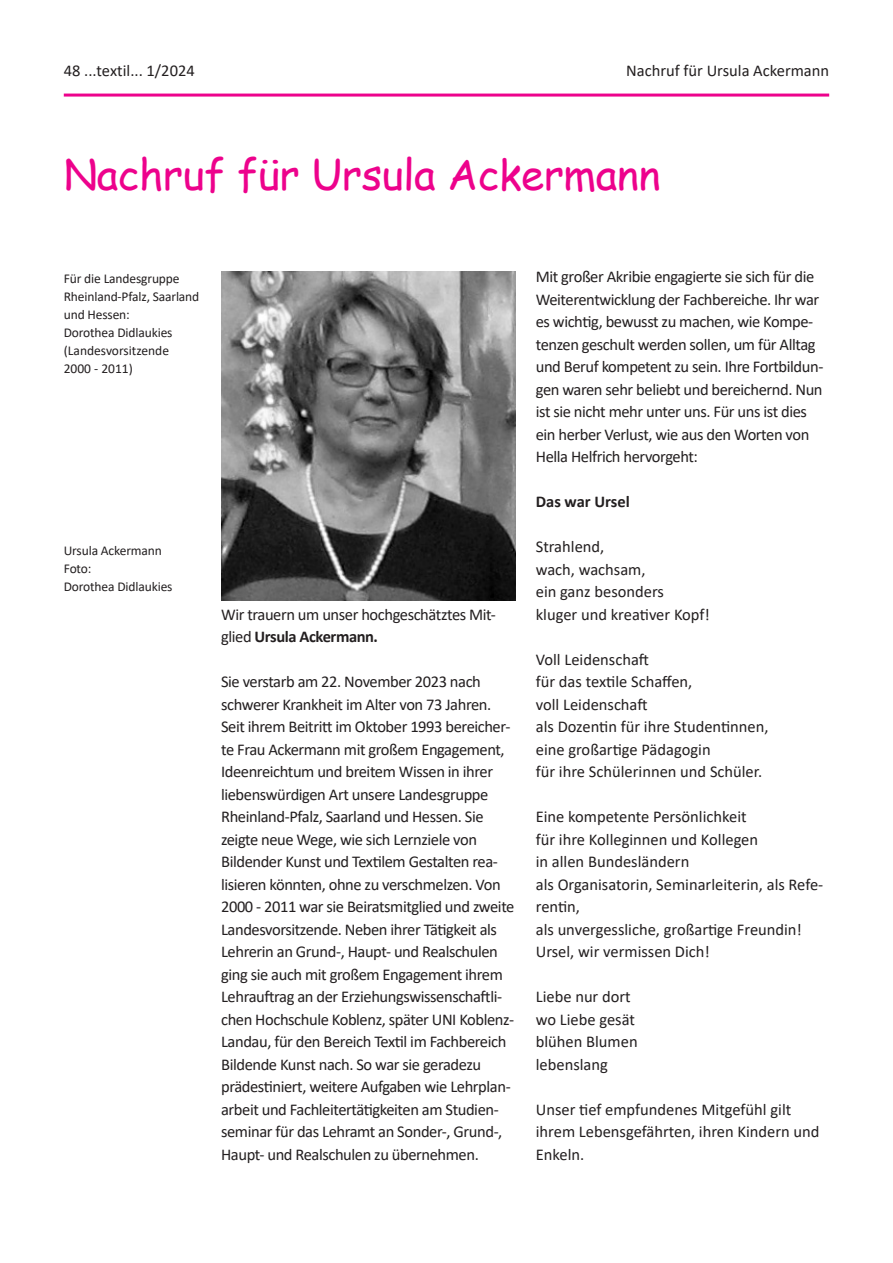
<style>
.page{position:relative;width:893px;height:1263px;background:#fff}
.page>*{position:absolute;margin:0;border:0;box-sizing:border-box;transform-origin:0 0}
.t1{font:42px "Comic Sans MS";letter-spacing:-.01em;color:#ed028c}
.t2{font:16.5px/22.5px "Calibri";letter-spacing:-.025em;color:#231f20}
.t3{font:16.5px/22.5px "Calibri";color:#231f20}
.t4{font:700 16.5px "Calibri";color:#231f20}
.t5{font:13.5px/18px "Calibri";letter-spacing:-.01em;color:#231f20}
.s1{font-weight:700}
</style>
<div class="page">
<hr style="left:64px;top:94px;width:765px;height:3px;background:#ed028c">
<img style="left:221px;top:271px;width:294px;height:330px">
<p class="t3" style="left:64px;top:59px;width:132px">48 ...textil... 1/2024</p>
<p class="t3" style="left:626px;top:59px;width:205px">Nachruf für Ursula Ackermann</p>
<h1 class="t1" style="left:64px;top:157px;width:598px">Nachruf für Ursula Ackermann</h1>
<p class="t5" style="left:64px;top:269px;width:137px">Für die Landesgruppe<br>Rheinland-Pfalz, Saarland und Hessen:<br>Dorothea Didlaukies (Landesvorsitzende<br>2000 - 2011)</p>
<p class="t5" style="left:64px;top:541px;width:110px">Ursula Ackermann<br>Foto:<br>Dorothea Didlaukies</p>
<p class="t2" style="left:221px;top:603px;width:276px">Wir trauern um unser hochgeschätztes Mit&shy;glied <span class="s1">Ursula Ackermann.</span></p>
<p class="t2" style="left:221px;top:670px;width:295px">Sie verstarb am 22. November 2023 nach schwerer Krankheit im Alter von 73 Jahren.<br>Seit ihrem Beitri琀琀 im Oktober 1993 bereicher&shy;te Frau Ackermann mit großem Engagement, Ideenreichtum und breitem Wissen in ihrer liebenswürdigen Art unsere Landesgruppe Rheinland-Pfalz, Saarland und Hessen. Sie zeigte neue Wege, wie sich Lernziele von Bildender Kunst und Tex琀椀lem Gestalten rea&shy;lisieren könnten, ohne zu verschmelzen. Von 2000 - 2011 war sie Beiratsmitglied und zweite Landesvorsitzende. Neben ihrer Tä琀椀gkeit als Lehrerin an Grund-, Haupt- und Realschulen ging sie auch mit großem Engagement ihrem Lehrau昀琀rag an der Erziehungswissenscha昀琀li&shy;chen Hochschule Koblenz, später UNI Koblenz-Landau, für den Bereich Tex琀椀l im Fachbereich Bildende Kunst nach. So war sie geradezu prädes琀椀niert, weitere Aufgaben wie Lehrplan&shy;arbeit und Fachleitertä琀椀gkeiten am Studien&shy;seminar für das Lehramt an Sonder-, Grund-, Haupt- und Realschulen zu übernehmen.</p>
<p class="t2" style="left:536px;top:265px;width:289px">Mit großer Akribie engagierte sie sich für die Weiterentwicklung der Fachbereiche. Ihr war es wich琀椀g, bewusst zu machen, wie Kompe&shy;tenzen geschult werden sollen, um für Alltag und Beruf kompetent zu sein. Ihre Fortbildun&shy;gen waren sehr beliebt und bereichernd. Nun ist sie nicht mehr unter uns. Für uns ist dies ein herber Verlust, wie aus den Worten von Hella Helfrich hervorgeht:</p>
<p class="t4" style="left:536px;top:496px;width:96px">Das war Ursel</p>
<p class="t3" style="left:536px;top:535px;width:176px">Strahlend,<br>wach, wachsam,<br>ein ganz besonders<br>kluger und krea琀椀ver Kopf!</p>
<p class="t3" style="left:536px;top:648px;width:234px">Voll Leidenscha昀琀<br>für das tex琀椀le Scha昀昀en,<br>voll Leidenscha昀琀<br>als Dozen琀椀n für ihre Studen琀椀nnen, eine großar琀椀ge Pädagogin<br>für ihre Schülerinnen und Schüler.</p>
<p class="t3" style="left:536px;top:805px;width:289px">Eine kompetente Persönlichkeit<br>für ihre Kolleginnen und Kollegen<br>in allen Bundesländern<br>als Organisatorin, Seminarleiterin, als Refe&shy;ren琀椀n,<br>als unvergessliche, großar琀椀ge Freundin!<br>Ursel, wir vermissen Dich!</p>
<p class="t3" style="left:536px;top:985px;width:103px">Liebe nur dort wo Liebe gesät blühen Blumen lebenslang</p>
<p class="t3" style="left:536px;top:1098px;width:285px">Unser 琀椀ef empfundenes Mitgefühl gilt ihrem Lebensgefährten, ihren Kindern und<br>Enkeln.</p>
</div>
